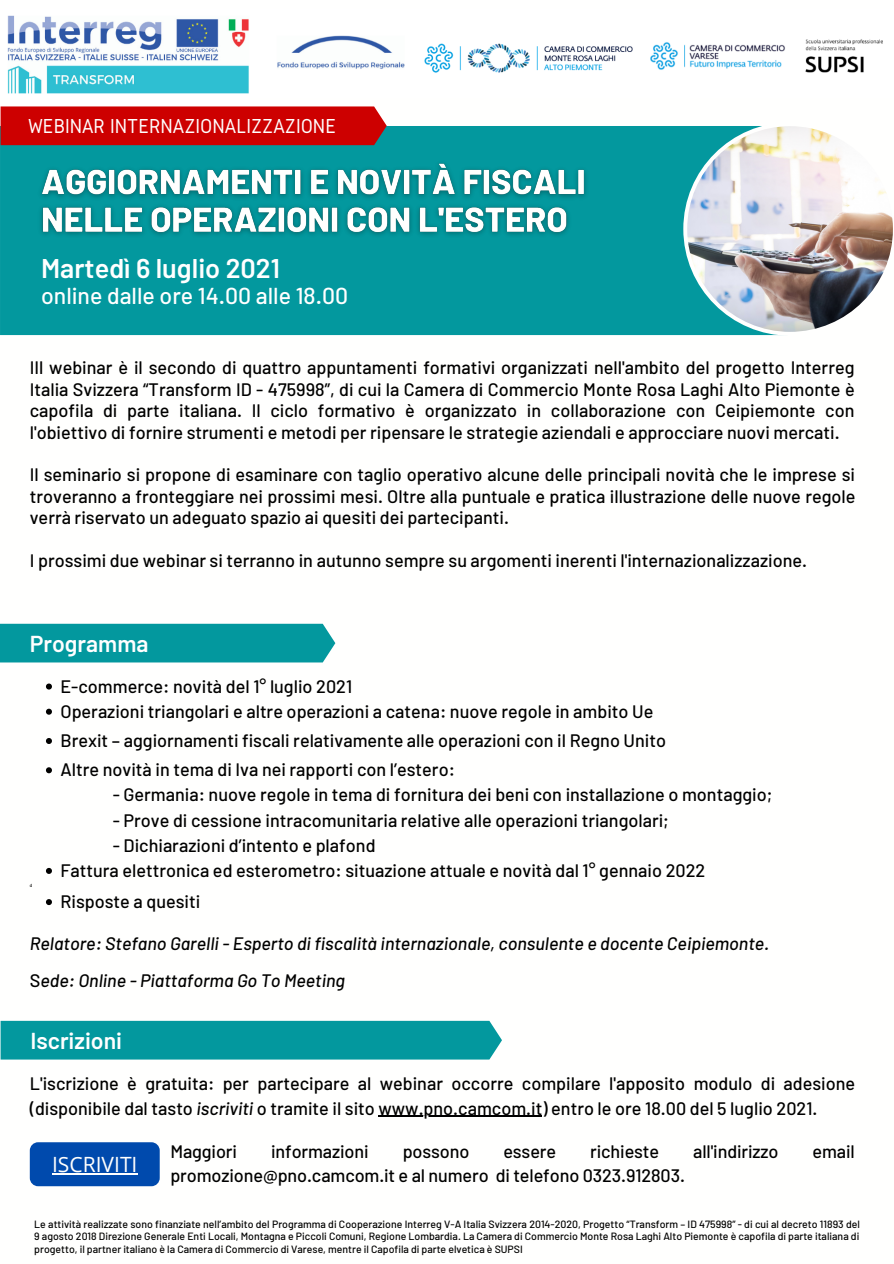
<style>
.page{position:relative;width:894px;height:1264px;background:#fff}
.page>*{position:absolute;margin:0;border:0;box-sizing:border-box;transform-origin:0 0}
.t1{font:600 27px "Barlow";color:#fff}
.t2{font:500 22.95px "Barlow";color:#fff}
.t3{font:600 22.95px "Barlow";color:#fff}
.t4{font:21px "Gidole";color:#fff}
.t5{font:21px "Open Sans";color:#fffffe}
.t6{font:500 18px/21.5px "Barlow";color:#000;text-align:justify}
.t7{font:italic 500 18px "Barlow";color:#000}
.t8{font:500 10.5px/12.3px "Barlow";color:#000;text-align:justify}
.t9{font:500 4.5px "Barlow";color:#000}
.s1{font-style:normal}
.s2{font-style:italic}
</style>
<div class="page">
<div style="left:0;top:126px;width:683px;height:209px;background:#03989e"></div>
<div style="left:0;top:623px;width:335px;height:39px;background:#03989e"></div>
<div style="left:1px;top:1020px;width:501px;height:39px;background:#03989e"></div>
<hr style="left:378px;top:1115px;width:164px;height:1px;background:#000">
<div style="left:30px;top:1142px;width:130px;height:44px;background:#004aad;border-radius:8px"></div>
<img style="left:683px;top:126px;width:210px;height:210px">
<svg style="left:46px;top:683px;width:6px;height:6px"></svg>
<svg style="left:46px;top:708px;width:6px;height:6px"></svg>
<svg style="left:46px;top:738px;width:6px;height:6px"></svg>
<svg style="left:46px;top:767px;width:6px;height:6px"></svg>
<svg style="left:46px;top:867px;width:6px;height:6px"></svg>
<svg style="left:46px;top:899px;width:6px;height:6px"></svg>
<img style="left:32px;top:152px;width:562px;height:98px">
<div style="left:1px;top:106px;width:385px;height:39px;background:#cd0000"></div>
<img style="left:7px;top:15px;width:876px;height:79px">
<hr style="left:52px;top:1173px;width:85px;height:1px;background:#fffffe">
<p class="t4" style="left:28px;top:114px;width:309px">WEBINAR INTERNAZIONALIZZAZIONE</p>
<p class="t1" style="left:41px;top:251px;width:240px">Martedì 6 luglio 2021</p>
<p class="t2" style="left:41px;top:281px;width:308px">online dalle ore 14.00 alle 18.00</p>
<p class="t6" style="left:30px;top:356px;width:826px">IIl webinar è il secondo di quattro appuntamenti formativi organizzati nell'ambito del progetto Interreg Italia Svizzera “Transform ID - 475998”, di cui la Camera di Commercio Monte Rosa Laghi Alto Piemonte è capofila di parte italiana. Il ciclo formativo è organizzato in collaborazione con Ceipiemonte con l'obiettivo di fornire strumenti e metodi per ripensare le strategie aziendali e approcciare nuovi mercati.</p>
<p class="t6" style="left:30px;top:463px;width:827px">Il seminario si propone di esaminare con taglio operativo alcune delle principali novità che le imprese si troveranno a fronteggiare nei prossimi mesi. Oltre alla puntuale e pratica illustrazione delle nuove regole verrà riservato un adeguato spazio ai quesiti dei partecipanti.</p>
<p class="t6" style="left:30px;top:549px;width:778px">I prossimi due webinar si terranno in autunno sempre su argomenti inerenti l'internazionalizzazione.</p>
<p class="t3" style="left:30px;top:629px;width:120px">Programma</p>
<p class="t6" style="left:60px;top:674px;width:293px">E-commerce: novità del 1° luglio 2021</p>
<p class="t6" style="left:60px;top:699px;width:594px">Operazioni triangolari e altre operazioni a catena: nuove regole in ambito Ue</p>
<p class="t6" style="left:60px;top:729px;width:607px">Brexit – aggiornamenti fiscali relativamente alle operazioni con il Regno Unito</p>
<p class="t6" style="left:60px;top:758px;width:396px">Altre novità in tema di Iva nei rapporti con l’estero:</p>
<p class="t9" style="left:30px;top:883px;width:4px">d</p>
<p class="t6" style="left:113px;top:783px;width:661px">- Germania: nuove regole in tema di fornitura dei beni con installazione o montaggio;</p>
<p class="t6" style="left:113px;top:808px;width:557px">- Prove di cessione intracomunitaria relative alle operazioni triangolari;</p>
<p class="t6" style="left:113px;top:833px;width:264px">- Dichiarazioni d’intento e plafond</p>
<p class="t6" style="left:60px;top:859px;width:646px">Fattura elettronica ed esterometro: situazione attuale e novità dal 1° gennaio 2022</p>
<p class="t6" style="left:60px;top:890px;width:141px">Risposte a quesiti</p>
<p class="t7" style="left:30px;top:931px;width:740px">Relatore: Stefano Garelli - Esperto di fiscalità internazionale, consulente e docente Ceipiemonte.</p>
<p class="t7" style="left:30px;top:969px;width:317px"><span class="s1">S</span>ede: Online - Piattaforma Go To Meeting</p>
<p class="t3" style="left:30px;top:1026px;width:93px">Iscrizioni</p>
<p class="t6" style="left:30px;top:1070px;width:826px;line-height:24.8px">L'iscrizione è gratuita: per partecipare al webinar occorre compilare l'apposito modulo di adesione (disponibile dal tasto <span class="s2">iscriviti</span> o tramite il sito www.pno.camcom.it) entro le ore 18.00 del 5 luglio 2021.</p>
<p class="t6" style="left:170px;top:1139px;width:68px">Maggiori</p>
<p class="t6" style="left:271px;top:1139px;width:99px">informazioni</p>
<p class="t6" style="left:402px;top:1139px;width:68px">possono</p>
<p class="t6" style="left:503px;top:1139px;width:54px">essere</p>
<p class="t6" style="left:590px;top:1139px;width:70px">richieste</p>
<p class="t6" style="left:693px;top:1139px;width:87px">all'indirizzo</p>
<p class="t6" style="left:812px;top:1139px;width:44px">email</p>
<p class="t6" style="left:170px;top:1164px;width:516px">promozione@pno.camcom.it e al numero di telefono 0323.912803.</p>
<p class="t5" style="left:52px;top:1149px;width:87px">ISCRIVITI</p>
<p class="t8" style="left:34px;top:1217px;width:826px">Le attività realizzate sono finanziate nell’ambito del Programma di Cooperazione Interreg V-A Italia Svizzera 2014-2020, Progetto “Transform – ID 475998” - di cui al decreto 11893 del 9 agosto 2018 Direzione Generale Enti Locali, Montagna e Piccoli Comuni, Regione Lombardia. La Camera di Commercio Monte Rosa Laghi Alto Piemonte è capofila di parte italiana di progetto, il partner italiano è la Camera di Commercio di Varese, mentre il Capofila di parte elvetica è SUPSI</p>
</div>
